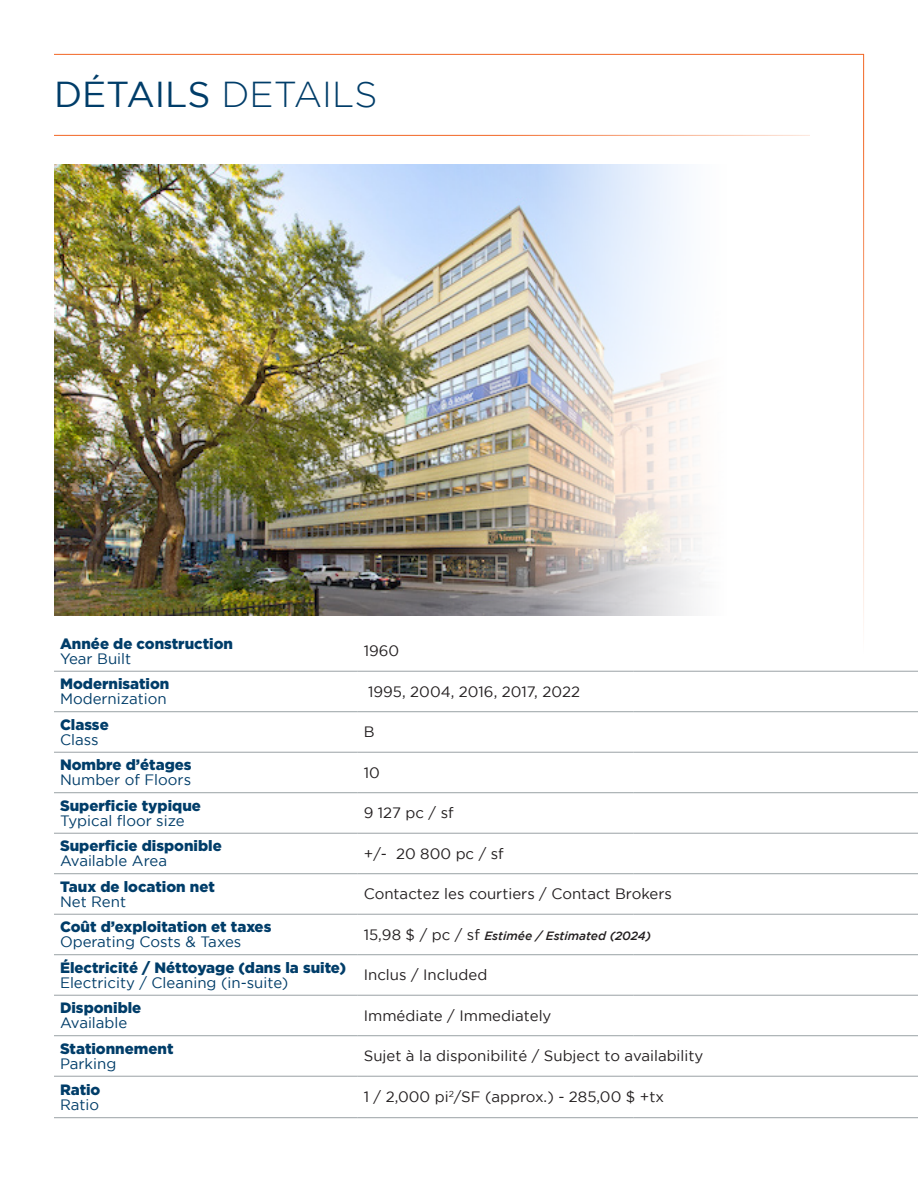
<style>
.page{position:relative;width:918px;height:1188px;background:#fff}
.page>*{position:absolute;margin:0;border:0;box-sizing:border-box;transform-origin:0 0}
.t1{font:36px "Gotham";color:#003d69}
.t2{font:15px "Gotham";color:#231f20}
.t3{font:900 15px "Gotham";color:#003d69}
.t4{font:15px "Gotham";color:#003d69}
.t5{font:italic 500 12px "Gotham";color:#231f20}
.s1{font-weight:300}
.s2{font-weight:400;font-style:normal;font-size:15px}
</style>
<div class="page">
<hr style="left:54px;top:135px;width:756px;height:1px;background:#f26624">
<img style="left:54px;top:164px;width:649px;height:452px">
<hr style="left:54px;top:54px;width:810px;height:1px;background:#f26624">
<hr style="left:863px;top:54px;width:1px;height:985px;background:#f26624">
<hr style="left:54px;top:671px;width:304px;height:1px;background:#9aa2a5">
<hr style="left:358px;top:671px;width:276px;height:1px;background:#9aa2a5">
<hr style="left:634px;top:671px;width:284px;height:1px;background:#9aa2a5">
<hr style="left:54px;top:711px;width:304px;height:1px;background:#9aa2a5">
<hr style="left:358px;top:711px;width:276px;height:1px;background:#9aa2a5">
<hr style="left:634px;top:711px;width:284px;height:1px;background:#9aa2a5">
<hr style="left:54px;top:752px;width:304px;height:1px;background:#9aa2a5">
<hr style="left:358px;top:752px;width:276px;height:1px;background:#9aa2a5">
<hr style="left:634px;top:752px;width:284px;height:1px;background:#9aa2a5">
<hr style="left:54px;top:792px;width:304px;height:1px;background:#9aa2a5">
<hr style="left:358px;top:792px;width:276px;height:1px;background:#9aa2a5">
<hr style="left:634px;top:792px;width:284px;height:1px;background:#9aa2a5">
<hr style="left:54px;top:833px;width:304px;height:1px;background:#9aa2a5">
<hr style="left:358px;top:833px;width:276px;height:1px;background:#9aa2a5">
<hr style="left:634px;top:833px;width:284px;height:1px;background:#9aa2a5">
<hr style="left:54px;top:873px;width:304px;height:1px;background:#9aa2a5">
<hr style="left:358px;top:873px;width:276px;height:1px;background:#9aa2a5">
<hr style="left:634px;top:873px;width:284px;height:1px;background:#9aa2a5">
<hr style="left:54px;top:914px;width:304px;height:1px;background:#9aa2a5">
<hr style="left:358px;top:914px;width:276px;height:1px;background:#9aa2a5">
<hr style="left:634px;top:914px;width:284px;height:1px;background:#9aa2a5">
<hr style="left:54px;top:954px;width:304px;height:1px;background:#9aa2a5">
<hr style="left:358px;top:954px;width:276px;height:1px;background:#9aa2a5">
<hr style="left:634px;top:954px;width:284px;height:1px;background:#9aa2a5">
<hr style="left:54px;top:995px;width:304px;height:1px;background:#9aa2a5">
<hr style="left:358px;top:995px;width:276px;height:1px;background:#9aa2a5">
<hr style="left:634px;top:995px;width:284px;height:1px;background:#9aa2a5">
<hr style="left:54px;top:1035px;width:304px;height:1px;background:#9aa2a5">
<hr style="left:358px;top:1035px;width:276px;height:1px;background:#9aa2a5">
<hr style="left:634px;top:1035px;width:284px;height:1px;background:#9aa2a5">
<hr style="left:54px;top:1076px;width:304px;height:1px;background:#9aa2a5">
<hr style="left:358px;top:1076px;width:276px;height:1px;background:#9aa2a5">
<hr style="left:634px;top:1076px;width:284px;height:1px;background:#9aa2a5">
<hr style="left:54px;top:1117px;width:304px;height:1px;background:#9aa2a5">
<hr style="left:358px;top:1117px;width:276px;height:1px;background:#9aa2a5">
<hr style="left:634px;top:1117px;width:284px;height:1px;background:#9aa2a5">
<p class="t1" style="left:54px;top:75px;width:325px">DÉTAILS <span class="s1">DETAILS</span></p>
<p class="t3" style="left:60px;top:635px;width:175px">Année de construction</p>
<p class="t4" style="left:60px;top:650px;width:73px">Year Built</p>
<p class="t3" style="left:60px;top:675px;width:111px">Modernisation</p>
<p class="t4" style="left:60px;top:691px;width:108px">Modernization</p>
<p class="t3" style="left:60px;top:716px;width:50px">Classe</p>
<p class="t4" style="left:60px;top:731px;width:40px">Class</p>
<p class="t3" style="left:60px;top:756px;width:133px">Nombre d’étages</p>
<p class="t4" style="left:60px;top:772px;width:133px">Number of Floors</p>
<p class="t3" style="left:60px;top:797px;width:142px">Superficie typique</p>
<p class="t4" style="left:60px;top:812px;width:126px">Typical floor size</p>
<p class="t2" style="left:364px;top:643px;width:37px">1960</p>
<p class="t2" style="left:368px;top:683px;width:213px">1995, 2004, 2016, 2017, 2022</p>
<p class="t2" style="left:364px;top:724px;width:12px">B</p>
<p class="t2" style="left:364px;top:764px;width:18px">10</p>
<p class="t2" style="left:364px;top:805px;width:91px">9 127 pc / sf</p>
<p class="t3" style="left:60px;top:837px;width:163px">Superficie disponible</p>
<p class="t4" style="left:60px;top:853px;width:109px">Available Area</p>
<p class="t2" style="left:364px;top:845px;width:142px">+/- 20 800 pc / sf</p>
<p class="t3" style="left:60px;top:878px;width:157px">Taux de location net</p>
<p class="t4" style="left:60px;top:893px;width:68px">Net Rent</p>
<p class="t2" style="left:364px;top:886px;width:310px">Contactez les courtiers / Contact Brokers</p>
<p class="t3" style="left:60px;top:918px;width:213px">Coût d’exploitation et taxes</p>
<p class="t4" style="left:60px;top:934px;width:183px">Operating Costs &amp; Taxes</p>
<p class="t3" style="left:60px;top:959px;width:288px">Électricité / Néttoyage (dans la suite)</p>
<p class="t4" style="left:60px;top:974px;width:230px">Electricity / Cleaning (in-suite)</p>
<p class="t5" style="left:364px;top:929px;width:289px"><span class="s2">15,98 $ / pc / sf</span> Estimée / Estimated (2024)</p>
<p class="t2" style="left:364px;top:967px;width:125px">Inclus / Included</p>
<p class="t3" style="left:60px;top:999px;width:83px">Disponible</p>
<p class="t4" style="left:60px;top:1015px;width:69px">Available</p>
<p class="t2" style="left:364px;top:1007px;width:189px">Immédiate / Immediately</p>
<p class="t3" style="left:60px;top:1040px;width:115px">Stationnement</p>
<p class="t4" style="left:60px;top:1055px;width:58px">Parking</p>
<p class="t2" style="left:364px;top:1048px;width:341px">Sujet à la disponibilité / Subject to availability</p>
<p class="t3" style="left:60px;top:1081px;width:42px">Ratio</p>
<p class="t4" style="left:60px;top:1096px;width:41px">Ratio</p>
<p class="t2" style="left:364px;top:1089px;width:302px">1 / 2,000 pi<sup>2</sup>/SF (approx.) - 285,00 $ +tx</p>
</div>
